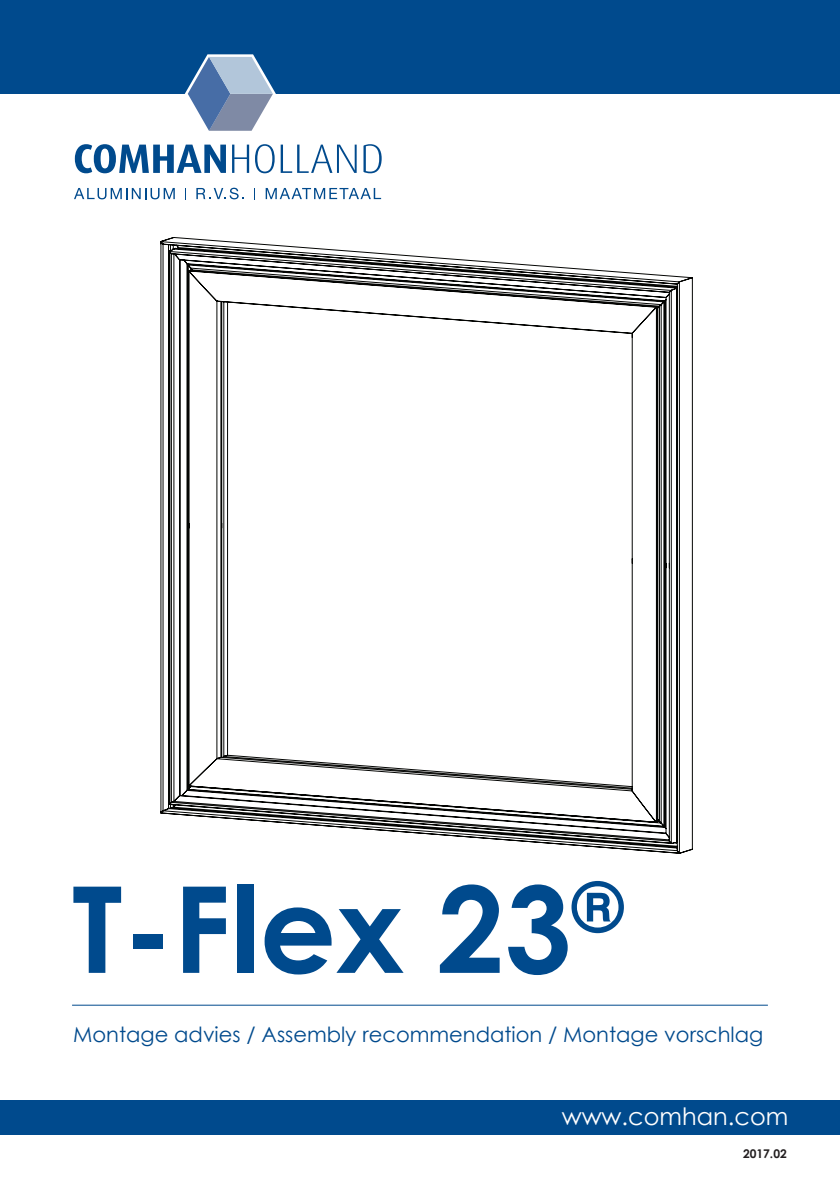
<style>
.page{position:relative;width:840px;height:1191px;background:#fff}
.page>*{position:absolute;margin:0;border:0;box-sizing:border-box;transform-origin:0 0}
.t1{font:700 120px "Century Gothic";color:#004a8d}
.t2{font:24px "Century Gothic";color:#fff}
.t3{font:21px "Century Gothic";color:#004a8d}
.t4{font:700 12px "Century Gothic";color:#231f20}
</style>
<div class="page">
<div style="left:0;top:0;width:839px;height:94px;background:#004a8d"></div>
<svg style="left:75px;top:144px;width:151px;height:29px"></svg>
<svg style="left:232px;top:145px;width:17px;height:28px"></svg>
<svg style="left:255px;top:144px;width:19px;height:29px"></svg>
<svg style="left:280px;top:145px;width:76px;height:28px"></svg>
<svg style="left:363px;top:144px;width:18px;height:29px"></svg>
<svg style="left:74px;top:188px;width:101px;height:11px"></svg>
<svg style="left:196px;top:188px;width:48px;height:11px"></svg>
<svg style="left:265px;top:188px;width:116px;height:11px"></svg>
<svg style="left:185px;top:54px;width:91px;height:77px"></svg>
<div style="left:1px;top:1099px;width:838px;height:35px;background:#004a8d"></div>
<hr style="left:72px;top:1004px;width:695px;height:1px;background:#004a8d">
<svg style="left:160px;top:237px;width:532px;height:617px"></svg>
<p class="t1" style="left:72px;top:838px;width:552px">T-Flex 23<sup>®</sup></p>
<p class="t3" style="left:73px;top:1020px;width:691px">Montage advies / Assembly recommendation / Montage vorschlag</p>
<p class="t2" style="left:561px;top:1099px;width:228px">www.comhan.com</p>
<p class="t4" style="left:742px;top:1144px;width:45px">2017.02</p>
</div>
